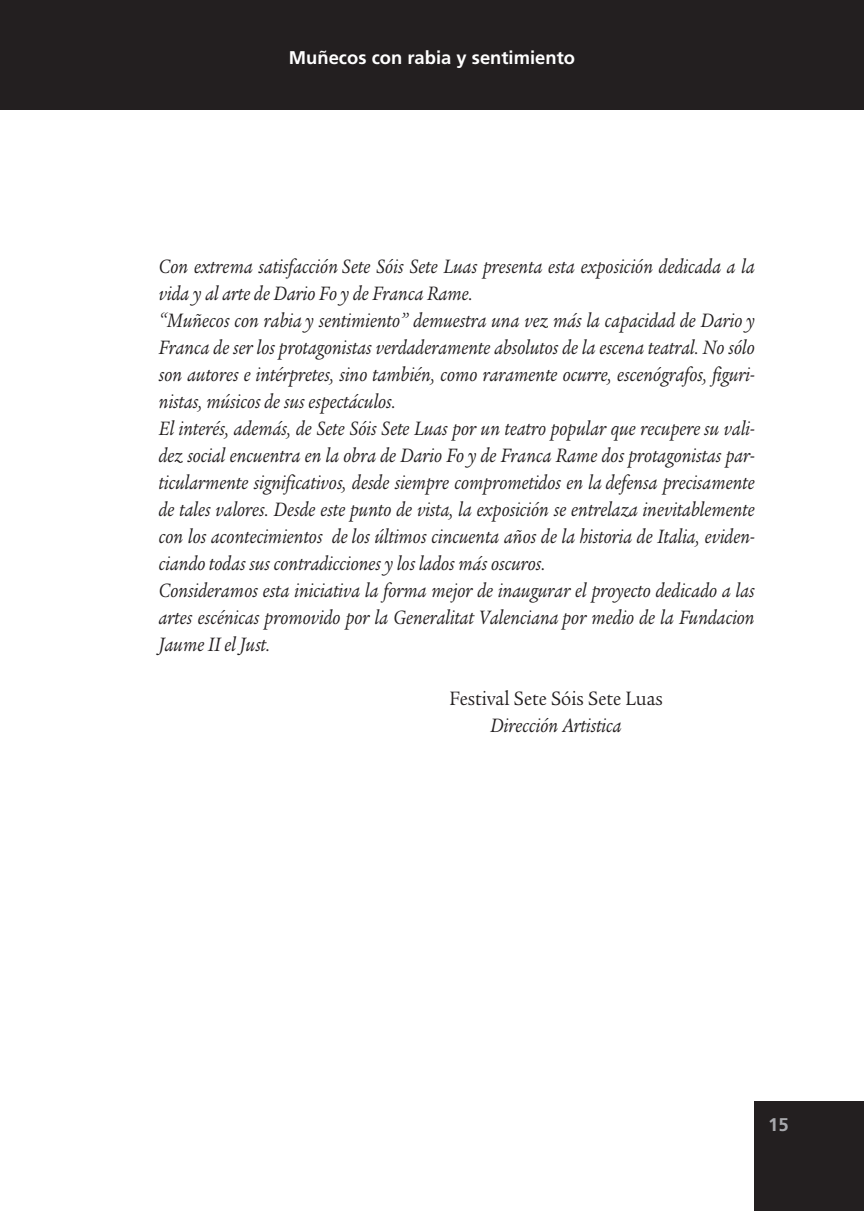
<style>
.page{position:relative;width:864px;height:1211px;background:#fff}
.page>*{position:absolute;margin:0;border:0;box-sizing:border-box;transform-origin:0 0}
.t1{font:italic 21px/26.9px "Legacy Serif";color:#231f20;scale:.9 1}
.t2{font:21px "Legacy Serif";color:#231f20;scale:.9 1}
.t3{font:700 18.38px "Frutiger";color:#fff}
.t4{font:700 18.38px "Frutiger";color:#a8a9ad}
</style>
<div class="page">
<div style="left:0;top:0;width:10px;height:109px;background:#231f20"></div>
<div style="left:10px;top:0;width:853px;height:109px;background:#231f20"></div>
<div style="left:754px;top:1101px;width:109px;height:109px;background:#231f20"></div>
<p class="t3" style="left:289px;top:50px;width:287px">Muñecos con rabia y sentimiento</p>
<p class="t1" style="left:159px;top:255px;width:663px">Con extrema satisfacción Sete Sóis Sete Luas presenta esta exposición dedicada a la vida y al arte de Dario Fo y de Franca Rame.<br>“Muñecos con rabia y sentimiento” demuestra una vez más la capacidad de Dario y Franca de ser los protagonistas verdaderamente absolutos de la escena teatral. No sólo son autores e intérpretes, sino también, como raramente ocurre, escenógrafos, figuri&shy;nistas, músicos de sus espectáculos.<br>El interés, además, de Sete Sóis Sete Luas por un teatro popular que recupere su vali&shy;dez social encuentra en la obra de Dario Fo y de Franca Rame dos protagonistas par&shy;ticularmente significativos, desde siempre comprometidos en la defensa precisamente de tales valores. Desde este punto de vista, la exposición se entrelaza inevitablemente con los acontecimientos de los últimos cincuenta años de la historia de Italia, eviden&shy;ciando todas sus contradicciones y los lados más oscuros.<br>Consideramos esta iniciativa la forma mejor de inaugurar el proyecto dedicado a las artes escénicas promovido por la Generalitat Valenciana por medio de la Fundacion Jaume II el Just.</p>
<p class="t2" style="left:449px;top:689px;width:239px">Festival Sete Sóis Sete Luas</p>
<p class="t1" style="left:490px;top:713px;width:147px">Dirección Artistica</p>
<p class="t4" style="left:767px;top:1117px;width:22px">15</p>
</div>
